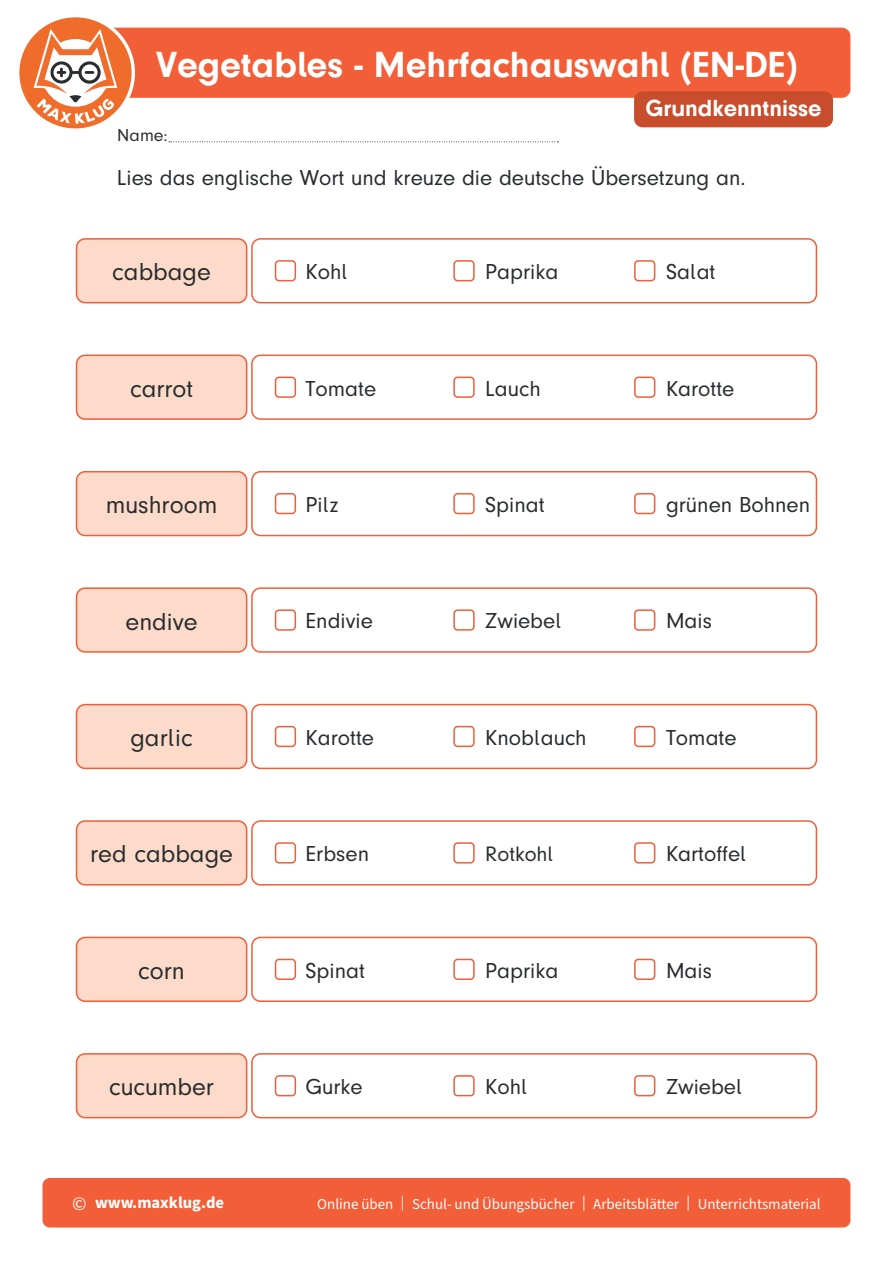
<style>
.page{position:relative;width:893px;height:1263px;background:#fff}
.page>*{position:absolute;margin:0;border:0;box-sizing:border-box;transform-origin:0 0}
.t1{font:700 37.5px "Mk Druckschrift N";color:#fff}
.t2{font:25.5px "Mk Druckschrift N";color:#292c2f}
.t3{font:700 24px "Mk Druckschrift N";color:#fff}
.t4{font:22.5px "Mk Druckschrift N";color:#292c2f}
.t5{font:21.75px "Mk Druckschrift N";color:#292c2f}
.t6{font:18px "Mk Druckschrift N";color:#292c2f}
.t7{font:700 16.5px "Source Sans Pro";color:#fff}
.t8{font:15px "Source Sans Pro";color:#fff}
.s1{font-weight:400;font-size:19.5px}
</style>
<div class="page">
<div style="left:75px;top:28px;width:775px;height:70px;background:#f15e37;border-radius:9px"></div>
<svg style="left:169px;top:141px;width:389px;height:1px"></svg>
<svg style="left:19px;top:17px;width:116px;height:112px"></svg>
<div style="left:634px;top:91px;width:199px;height:36px;background:#c74d2c;border-radius:9px"></div>
<div style="left:43px;top:1178px;width:807px;height:49px;background:#f15e37;border-radius:7px"></div>
<div style="left:251px;top:1053px;width:566px;height:65px;border:2px solid #f15e37;border-radius:9px"></div>
<div style="left:77px;top:1054px;width:170px;height:64px;background:#fddbca;border-radius:9px"></div>
<div style="left:76px;top:1053px;width:171px;height:65px;border:2px solid #f15e37;border-radius:9px"></div>
<div style="left:634px;top:1075px;width:21px;height:21px;border:2px solid #f15e37;border-radius:4px"></div>
<div style="left:453px;top:1075px;width:22px;height:21px;border:2px solid #f15e37;border-radius:4px"></div>
<div style="left:275px;top:1075px;width:21px;height:21px;border:2px solid #f15e37;border-radius:4px"></div>
<div style="left:634px;top:959px;width:21px;height:21px;border:2px solid #f15e37;border-radius:4px"></div>
<div style="left:453px;top:959px;width:22px;height:21px;border:2px solid #f15e37;border-radius:4px"></div>
<div style="left:275px;top:959px;width:21px;height:21px;border:2px solid #f15e37;border-radius:4px"></div>
<div style="left:634px;top:842px;width:21px;height:21px;border:2px solid #f15e37;border-radius:4px"></div>
<div style="left:453px;top:842px;width:22px;height:21px;border:2px solid #f15e37;border-radius:4px"></div>
<div style="left:275px;top:842px;width:21px;height:21px;border:2px solid #f15e37;border-radius:4px"></div>
<div style="left:634px;top:726px;width:21px;height:21px;border:2px solid #f15e37;border-radius:4px"></div>
<div style="left:453px;top:726px;width:22px;height:21px;border:2px solid #f15e37;border-radius:4px"></div>
<div style="left:275px;top:726px;width:21px;height:21px;border:2px solid #f15e37;border-radius:4px"></div>
<div style="left:634px;top:609px;width:21px;height:22px;border:2px solid #f15e37;border-radius:4px"></div>
<div style="left:453px;top:609px;width:22px;height:22px;border:2px solid #f15e37;border-radius:4px"></div>
<div style="left:275px;top:609px;width:21px;height:22px;border:2px solid #f15e37;border-radius:4px"></div>
<div style="left:634px;top:493px;width:21px;height:21px;border:2px solid #f15e37;border-radius:4px"></div>
<div style="left:453px;top:493px;width:22px;height:21px;border:2px solid #f15e37;border-radius:4px"></div>
<div style="left:275px;top:493px;width:21px;height:21px;border:2px solid #f15e37;border-radius:4px"></div>
<div style="left:634px;top:377px;width:21px;height:21px;border:2px solid #f15e37;border-radius:4px"></div>
<div style="left:453px;top:377px;width:22px;height:21px;border:2px solid #f15e37;border-radius:4px"></div>
<div style="left:275px;top:377px;width:21px;height:21px;border:2px solid #f15e37;border-radius:4px"></div>
<div style="left:275px;top:260px;width:21px;height:21px;border:2px solid #f15e37;border-radius:4px"></div>
<div style="left:453px;top:260px;width:22px;height:21px;border:2px solid #f15e37;border-radius:4px"></div>
<div style="left:634px;top:260px;width:21px;height:21px;border:2px solid #f15e37;border-radius:4px"></div>
<div style="left:251px;top:937px;width:566px;height:65px;border:2px solid #f15e37;border-radius:9px"></div>
<div style="left:77px;top:937px;width:170px;height:64px;background:#fddbca;border-radius:9px"></div>
<div style="left:76px;top:937px;width:171px;height:65px;border:2px solid #f15e37;border-radius:9px"></div>
<div style="left:251px;top:820px;width:566px;height:65px;border:2px solid #f15e37;border-radius:9px"></div>
<div style="left:77px;top:821px;width:170px;height:64px;background:#fddbca;border-radius:9px"></div>
<div style="left:76px;top:820px;width:171px;height:65px;border:2px solid #f15e37;border-radius:9px"></div>
<div style="left:251px;top:704px;width:566px;height:65px;border:2px solid #f15e37;border-radius:9px"></div>
<div style="left:77px;top:705px;width:170px;height:63px;background:#fddbca;border-radius:9px"></div>
<div style="left:76px;top:704px;width:171px;height:65px;border:2px solid #f15e37;border-radius:9px"></div>
<div style="left:251px;top:587px;width:566px;height:66px;border:2px solid #f15e37;border-radius:9px"></div>
<div style="left:77px;top:588px;width:170px;height:64px;background:#fddbca;border-radius:9px"></div>
<div style="left:76px;top:587px;width:171px;height:66px;border:2px solid #f15e37;border-radius:9px"></div>
<div style="left:251px;top:471px;width:566px;height:65px;border:2px solid #f15e37;border-radius:9px"></div>
<div style="left:77px;top:472px;width:170px;height:63px;background:#fddbca;border-radius:9px"></div>
<div style="left:76px;top:471px;width:171px;height:65px;border:2px solid #f15e37;border-radius:9px"></div>
<div style="left:251px;top:355px;width:566px;height:65px;border:2px solid #f15e37;border-radius:9px"></div>
<div style="left:77px;top:355px;width:170px;height:64px;background:#fddbca;border-radius:9px"></div>
<div style="left:76px;top:355px;width:171px;height:65px;border:2px solid #f15e37;border-radius:9px"></div>
<div style="left:251px;top:238px;width:566px;height:65px;border:2px solid #f15e37;border-radius:9px"></div>
<div style="left:77px;top:239px;width:170px;height:64px;background:#fddbca;border-radius:9px"></div>
<div style="left:76px;top:238px;width:171px;height:65px;border:2px solid #f15e37;border-radius:9px"></div>
<h1 class="t1" style="left:156px;top:43px;width:643px">Vegetables - Mehrfachauswahl (EN-DE)</h1>
<p class="t6" style="left:117px;top:125px;width:52px">Name:</p>
<p class="t3" style="left:645px;top:95px;width:178px">Grundkenntnisse</p>
<p class="t4" style="left:117px;top:165px;width:630px">Lies das englische Wort und kreuze die deutsche Übersetzung an.</p>
<p class="t2" style="left:112px;top:258px;width:100px">cabbage</p>
<p class="t4" style="left:306px;top:260px;width:44px">Kohl</p>
<p class="t4" style="left:485px;top:260px;width:75px">Paprika</p>
<p class="t4" style="left:666px;top:260px;width:51px">Salat</p>
<p class="t2" style="left:130px;top:374px;width:65px">carrot</p>
<p class="t4" style="left:306px;top:376px;width:72px">Tomate</p>
<p class="t4" style="left:485px;top:376px;width:57px">Lauch</p>
<p class="t4" style="left:666px;top:376px;width:70px">Karotte</p>
<p class="t2" style="left:106px;top:491px;width:113px">mushroom</p>
<p class="t4" style="left:306px;top:492px;width:34px">Pilz</p>
<p class="t4" style="left:485px;top:492px;width:61px">Spinat</p>
<p class="t4" style="left:666px;top:492px;width:146px">grünen Bohnen</p>
<p class="t2" style="left:126px;top:607px;width:74px">endive</p>
<p class="t4" style="left:306px;top:609px;width:69px">Endivie</p>
<p class="t4" style="left:485px;top:609px;width:78px">Zwiebel</p>
<p class="t4" style="left:666px;top:609px;width:48px">Mais</p>
<p class="t2" style="left:130px;top:724px;width:64px">garlic</p>
<p class="t4" style="left:306px;top:725px;width:70px">Karotte</p>
<p class="t4" style="left:485px;top:725px;width:103px">Knoblauch</p>
<p class="t4" style="left:666px;top:725px;width:72px">Tomate</p>
<p class="t2" style="left:90px;top:840px;width:144px">red cabbage</p>
<p class="t4" style="left:306px;top:842px;width:65px">Erbsen</p>
<p class="t5" style="left:485px;top:842px;width:70px">Rotkohl</p>
<p class="t4" style="left:666px;top:842px;width:82px">Kartoffel</p>
<p class="t2" style="left:138px;top:957px;width:48px">corn</p>
<p class="t4" style="left:306px;top:958px;width:61px">Spinat</p>
<p class="t4" style="left:485px;top:958px;width:75px">Paprika</p>
<p class="t4" style="left:666px;top:958px;width:48px">Mais</p>
<p class="t2" style="left:109px;top:1073px;width:106px">cucumber</p>
<p class="t4" style="left:306px;top:1074px;width:58px">Gurke</p>
<p class="t4" style="left:485px;top:1074px;width:44px">Kohl</p>
<p class="t4" style="left:666px;top:1074px;width:78px">Zwiebel</p>
<p class="t7" style="left:72px;top:1191px;width:153px"><span class="s1">©</span> www.maxklug.de</p>
<p class="t8" style="left:317px;top:1193px;width:505px">Online üben | Schul- und Übungsbücher | Arbeitsblätter | Unterrichtsmaterial</p>
</div>
